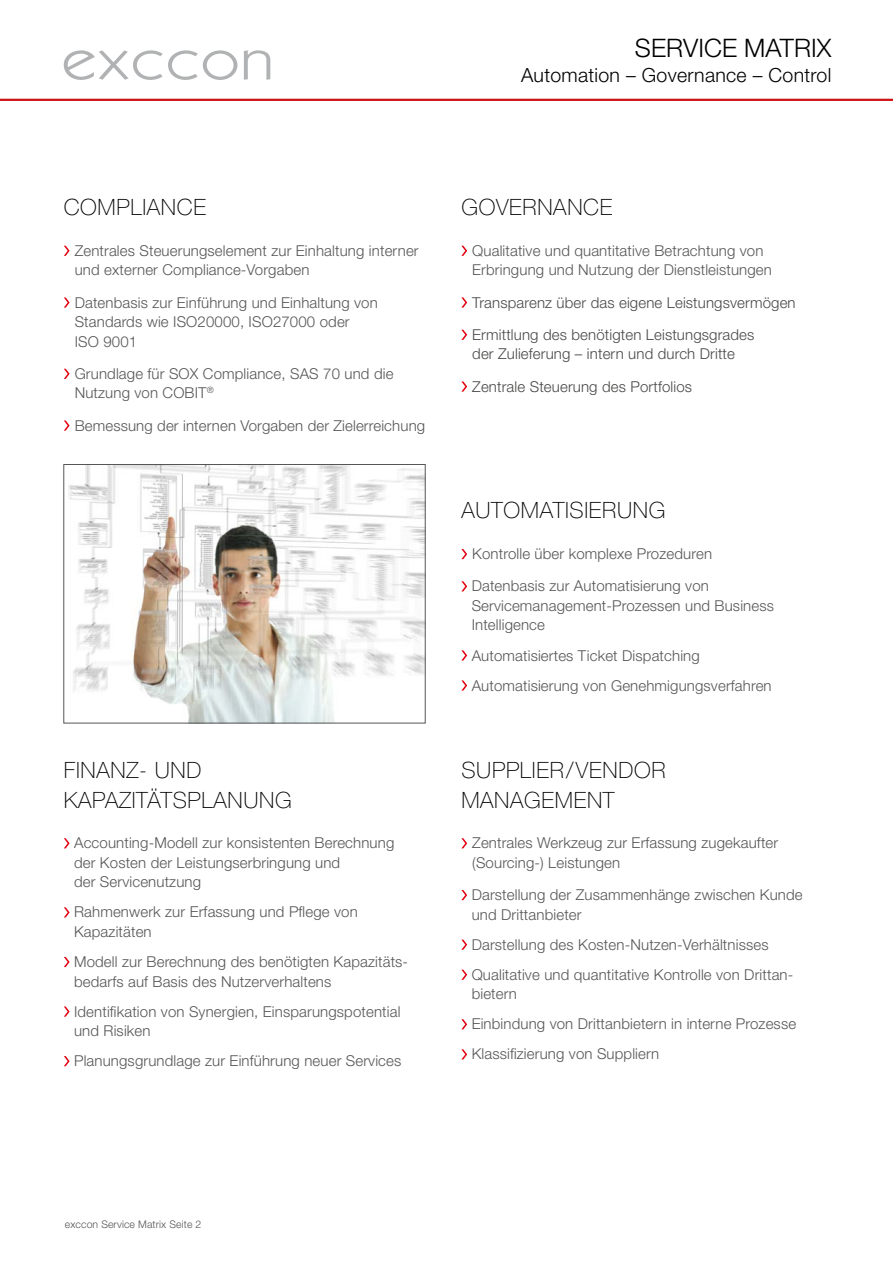
<style>
.page{position:relative;width:893px;height:1263px;background:#fff}
.page>*{position:absolute;margin:0;border:0;box-sizing:border-box;transform-origin:0 0}
.t1{font:300 25.5px "Helvetica Neue LT Std";color:#000}
.t2{font:100 22.5px/30px "Helvetica Neue LT Std";letter-spacing:.03em;color:#000}
.t3{font:300 19.5px "Helvetica Neue LT Std";letter-spacing:.015em;color:#000}
.t4{font:300 15px/19.5px "Helvetica Neue LT Std";letter-spacing:.01em;color:#565656}
.t5{font:300 15px/32.2px "Helvetica Neue LT Std";letter-spacing:.01em;color:#494948}
.t6{font:300 10.5px "Helvetica Neue LT Std";letter-spacing:.01em;color:#565656}
</style>
<div class="page">
<svg style="left:64px;top:50px;width:173px;height:30px"></svg>
<svg style="left:244px;top:50px;width:26px;height:30px"></svg>
<hr style="left:0;top:99px;width:893px;height:2px;background:#cd1316">
<svg style="left:64px;top:246px;width:6px;height:10px"></svg>
<svg style="left:64px;top:297px;width:6px;height:11px"></svg>
<svg style="left:64px;top:369px;width:6px;height:10px"></svg>
<svg style="left:64px;top:420px;width:6px;height:11px"></svg>
<svg style="left:461px;top:246px;width:6px;height:10px"></svg>
<svg style="left:461px;top:297px;width:6px;height:11px"></svg>
<svg style="left:461px;top:330px;width:6px;height:10px"></svg>
<svg style="left:461px;top:381px;width:6px;height:11px"></svg>
<svg style="left:461px;top:838px;width:6px;height:10px"></svg>
<svg style="left:461px;top:890px;width:6px;height:10px"></svg>
<svg style="left:461px;top:939px;width:6px;height:11px"></svg>
<svg style="left:461px;top:970px;width:6px;height:10px"></svg>
<svg style="left:461px;top:1019px;width:6px;height:10px"></svg>
<svg style="left:461px;top:1049px;width:6px;height:10px"></svg>
<svg style="left:461px;top:549px;width:6px;height:10px"></svg>
<svg style="left:461px;top:581px;width:6px;height:10px"></svg>
<svg style="left:461px;top:650px;width:6px;height:10px"></svg>
<svg style="left:461px;top:680px;width:6px;height:11px"></svg>
<svg style="left:64px;top:838px;width:6px;height:10px"></svg>
<svg style="left:64px;top:907px;width:6px;height:10px"></svg>
<svg style="left:64px;top:957px;width:6px;height:10px"></svg>
<svg style="left:64px;top:1006px;width:6px;height:11px"></svg>
<svg style="left:64px;top:1056px;width:6px;height:10px"></svg>
<img style="left:68px;top:466px;width:356px;height:255px">
<div style="left:63px;top:464px;width:363px;height:259px;border:1px solid #565656"></div>
<h1 class="t1" style="left:635px;top:32px;width:198px">SERVICE MATRIX</h1>
<h3 class="t3" style="left:521px;top:63px;width:312px">Automation – Governance – Control</h3>
<h2 class="t2" style="left:64px;top:192px;width:144px">COMPLIANCE</h2>
<p class="t4" style="left:75px;top:240px;width:345px">Zentrales Steuerungselement zur Einhaltung interner und externer Compliance-Vorgaben</p>
<p class="t4" style="left:75px;top:292px;width:305px">Datenbasis zur Einführung und Einhaltung von<br>Standards wie ISO20000, ISO27000 oder<br>ISO 9001</p>
<p class="t4" style="left:75px;top:363px;width:320px">Grundlage für SOX Compliance, SAS 70 und die<br>Nutzung von COBIT<sup>®</sup></p>
<p class="t4" style="left:75px;top:415px;width:352px">Bemessung der internen Vorgaben der Zielerreichung</p>
<h2 class="t2" style="left:64px;top:755px;width:230px">FINANZ- UND<br>KAPAZITÄTSPLANUNG</h2>
<p class="t4" style="left:74px;top:833px;width:322px">Accounting-Modell zur konsistenten Berechnung der Kosten der Leistungserbringung und<br>der Servicenutzung</p>
<p class="t4" style="left:74px;top:902px;width:285px">Rahmenwerk zur Erfassung und Pflege von<br>Kapazitäten</p>
<p class="t4" style="left:74px;top:952px;width:336px">Modell zur Berechnung des benötigten Kapazitäts&shy;bedarfs auf Basis des Nutzerverhaltens</p>
<p class="t4" style="left:74px;top:1001px;width:328px">Identifikation von Synergien, Einsparungspotential und Risiken</p>
<p class="t4" style="left:74px;top:1051px;width:329px">Planungsgrundlage zur Einführung neuer Services</p>
<h2 class="t2" style="left:461px;top:192px;width:152px">GOVERNANCE</h2>
<p class="t4" style="left:472px;top:240px;width:301px">Qualitative und quantitative Betrachtung von<br>Erbringung und Nutzung der Dienstleistungen</p>
<p class="t5" style="left:472px;top:286px;width:325px">Transparenz über das eigene Leistungsvermögen<br>Ermittlung des benötigten Leistungsgrades</p>
<p class="t5" style="left:472px;top:338px;width:264px">der Zulieferung – intern und durch Dritte<br>Zentrale Steuerung des Portfolios</p>
<h2 class="t2" style="left:461px;top:495px;width:206px">AUTOMATISIERUNG</h2>
<p class="t4" style="left:472px;top:537px;width:242px;line-height:32.2px">Kontrolle über komplexe Prozeduren<br>Datenbasis zur Automatisierung von</p>
<p class="t4" style="left:472px;top:595px;width:304px">Servicemanagement-Prozessen und Business<br>Intelligence</p>
<p class="t4" style="left:472px;top:640px;width:301px;line-height:30.2px">Automatisiertes Ticket Dispatching<br>Automatisierung von Genehmigungsverfahren</p>
<h2 class="t2" style="left:461px;top:755px;width:206px">SUPPLIER/VENDOR<br>MANAGEMENT</h2>
<p class="t4" style="left:472px;top:833px;width:307px">Zentrales Werkzeug zur Erfassung zugekaufter (Sourcing-) Leistungen</p>
<p class="t4" style="left:472px;top:885px;width:332px">Darstellung der Zusammenhänge zwischen Kunde und Drittanbieter</p>
<p class="t4" style="left:472px;top:929px;width:323px;line-height:30.2px">Darstellung des Kosten-Nutzen-Verhältnisses<br>Qualitative und quantitative Kontrolle von Drittan-</p>
<p class="t4" style="left:472px;top:978px;width:326px;line-height:30.2px">bietern<br>Einbindung von Drittanbietern in interne Prozesse<br>Klassifizierung von Suppliern</p>
<p class="t6" style="left:65px;top:1218px;width:138px">exccon Service Matrix Seite 2</p>
</div>
